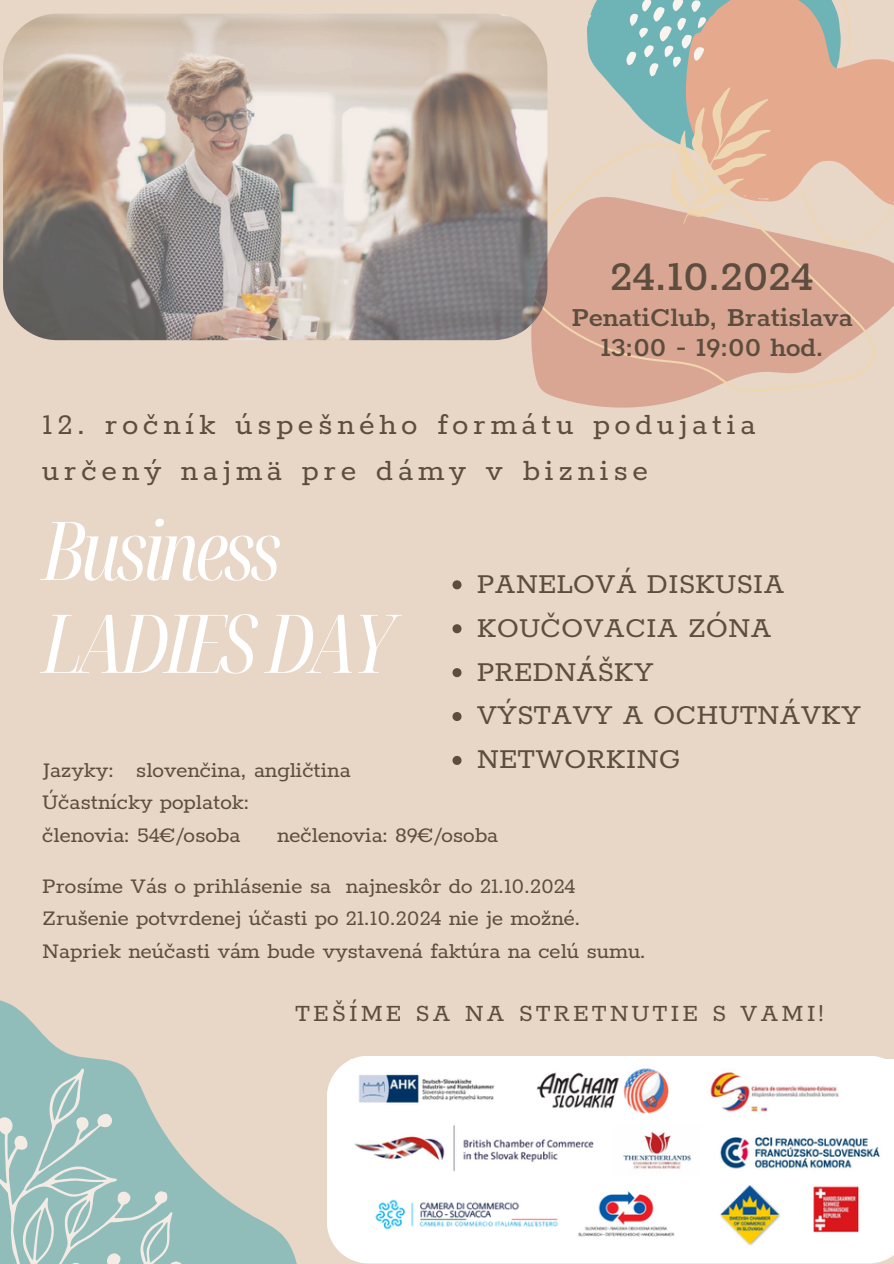
<style>
.page{position:relative;width:894px;height:1264px;background:#fff}
.page>*{position:absolute;margin:0;border:0;box-sizing:border-box;transform-origin:0 0}
.t1{font:italic extra-condensed 81.15px "Noto Serif Display";letter-spacing:-.05em;color:#fff}
.t2{font:500 47.1px "Rokkitt";color:#5c4d3f}
.t3{font:33px/46.2px "Rokkitt";letter-spacing:.15em;color:#5c4d3f}
.t4{font:31.5px "Rokkitt";color:#5c4d3f}
.t5{font:600 30px/30.3px "Rokkitt";color:#5c4d3f;text-align:center}
.t6{font:26.85px "Rokkitt";letter-spacing:.11em;color:#5c4d3f}
.t7{font:24px "Rokkitt";color:#5c4d3f}
</style>
<div class="page">
<div style="left:0;top:0;width:893px;height:1263px;background:#e8d6c7"></div>
<svg style="left:507px;top:118px;width:386px;height:290px;fill:#d9a693"></svg>
<svg style="left:327px;top:1056px;width:566px;height:207px;background:#fdfcfb"></svg>
<img style="left:350px;top:1059px;width:543px;height:194px">
<svg style="left:0;top:1000px;width:297px;height:263px"></svg>
<svg style="left:0;top:1038px;width:238px;height:225px;fill:#90bdba"></svg>
<svg style="left:553px;top:118px;width:340px;height:140px;fill:#d9a693"></svg>
<svg style="left:562px;top:0;width:54px;height:182px"></svg>
<svg style="left:656px;top:0;width:237px;height:244px;fill:#e5a98d"></svg>
<svg style="left:616px;top:0;width:164px;height:240px"></svg>
<img style="left:3px;top:14px;width:544px;height:326px;border-radius:54px">
<svg style="left:452px;top:580px;width:9px;height:9px"></svg>
<svg style="left:452px;top:624px;width:9px;height:9px"></svg>
<svg style="left:452px;top:668px;width:9px;height:9px"></svg>
<svg style="left:452px;top:712px;width:9px;height:9px"></svg>
<svg style="left:452px;top:756px;width:9px;height:9px"></svg>
<h3 class="t2" style="left:610px;top:251px;width:205px">24.10.2024</h3>
<h3 class="t5" style="left:571px;top:303px;width:282px">PenatiClub, Bratislava<br>13:00 - 19:00 hod.</h3>
<p class="t3" style="left:42px;top:402px;width:714px">12. ročník úspešného formátu podujatia určený najmä pre dámy v biznise</p>
<p class="t1" style="left:42px;top:493px;width:240px">Business</p>
<p class="t1" style="left:42px;top:586px;width:353px">LADIES DAY</p>
<p class="t4" style="left:476px;top:567px;width:309px">PANELOVÁ DISKUSIA</p>
<p class="t4" style="left:476px;top:611px;width:296px">KOUČOVACIA ZÓNA</p>
<p class="t4" style="left:476px;top:654px;width:178px">PREDNÁŠKY</p>
<p class="t4" style="left:476px;top:698px;width:385px">VÝSTAVY A OCHUTNÁVKY</p>
<p class="t4" style="left:476px;top:742px;width:205px">NETWORKING</p>
<h4 class="t7" style="left:42px;top:757px;width:310px">Jazyky: slovenčina, angličtina</h4>
<h2 class="t7" style="left:42px;top:789px;width:209px">Účastnícky poplatok:</h2>
<h1 class="t7" style="left:42px;top:822px;width:200px">členovia: 54€/osoba</h1>
<h1 class="t7" style="left:277px;top:822px;width:223px">nečlenovia: 89€/osoba</h1>
<p class="t7" style="left:42px;top:873px;width:535px">Prosíme Vás o prihlásenie sa najneskôr do 21.10.2024</p>
<p class="t7" style="left:42px;top:905px;width:539px">Zrušenie potvrdenej účasti po 21.10.2024 nie je možné.</p>
<p class="t7" style="left:42px;top:938px;width:605px">Napriek neúčasti vám bude vystavená faktúra na celú sumu.</p>
<p class="t6" style="left:295px;top:999px;width:529px">TEŠÍME SA NA STRETNUTIE S VAMI!</p>
</div>
